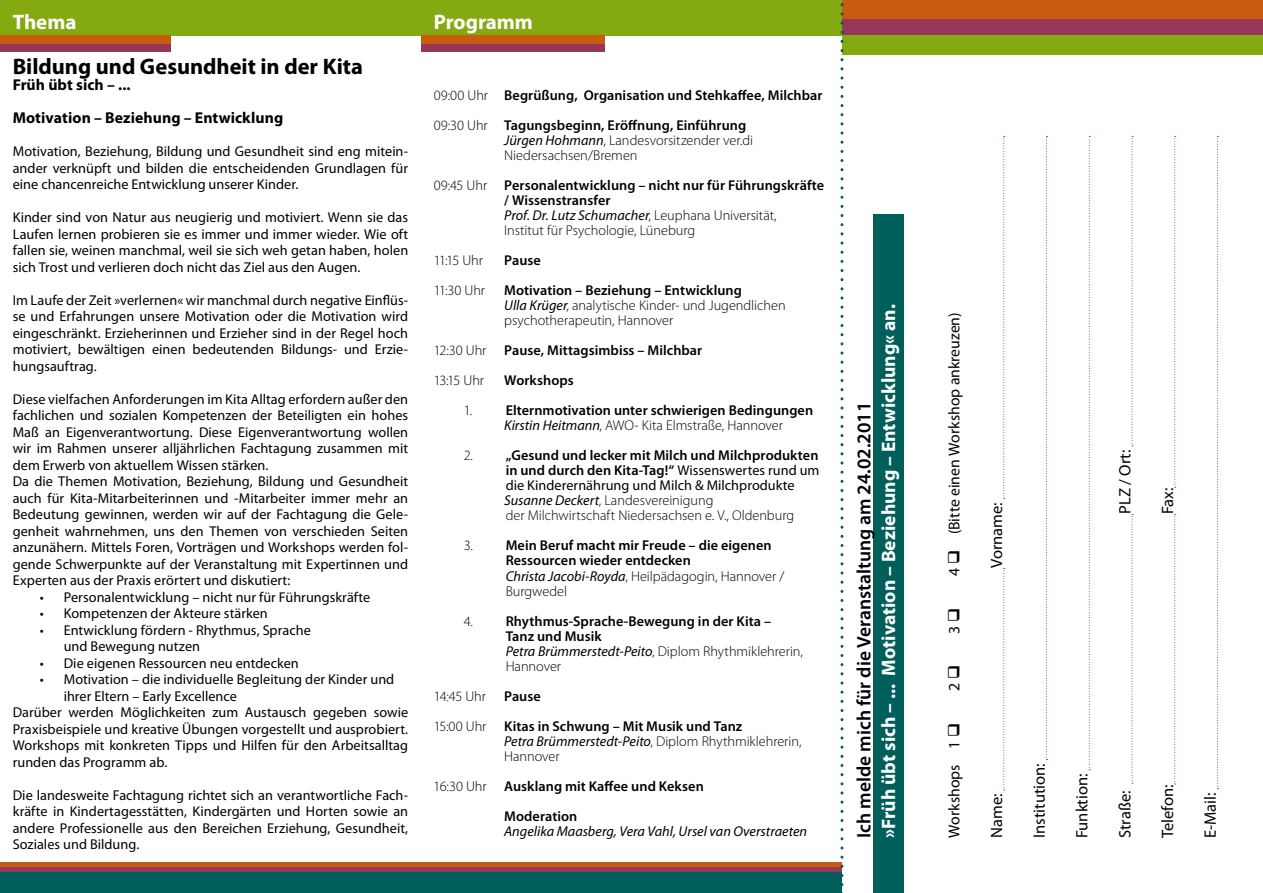
<style>
.page{position:relative;width:1263px;height:893px;background:#fff}
.page>*{position:absolute;margin:0;border:0;box-sizing:border-box;transform-origin:0 0}
.t1{font:700 22.5px "Myriad Pro";color:#000}
.t2{font:700 21px "Myriad Pro";color:#fff}
.t3{font:700 19.5px "Myriad Pro";color:#fff}
.t4{font:600 19.5px "Myriad Pro";color:#000}
.t5{font:16.5px "Myriad Pro";color:#000}
.t6{font:700 15.75px/33px "Myriad Pro";letter-spacing:.005em;color:#000}
.t7{font:15.75px "Myriad Pro";color:#000}
.t8{font:14.25px/16.5px "Myriad Pro";letter-spacing:.005em;color:#000;text-align:justify}
.t9{font:600 14.25px/15px "Myriad Pro";letter-spacing:.005em;color:#000}
.t10{font:300 14.25px/15px "Myriad Pro";letter-spacing:-.005em;color:#000}
.t11{font:italic 14.25px "Myriad Pro";color:#000}
.s1{font-weight:300}
.s2{font-weight:400;font-style:italic}
.s3{font-weight:600}
.s4{font-weight:400}
</style>
<div class="page">
<div style="left:0;top:0;width:842px;height:35px;background:#85aa11"></div>
<div style="left:842px;top:35px;width:421px;height:20px;background:#85aa11"></div>
<div style="left:0;top:866px;width:842px;height:27px;background:#005f5a"></div>
<div style="left:842px;top:11px;width:421px;height:24px;background:#963659"></div>
<div style="left:842px;top:0;width:421px;height:18px;background:#c75b0e"></div>
<div style="left:0;top:44px;width:170px;height:8px;background:#963659"></div>
<div style="left:0;top:35px;width:170px;height:9px;background:#c75b0e"></div>
<div style="left:421px;top:44px;width:183px;height:8px;background:#963659"></div>
<div style="left:421px;top:35px;width:183px;height:9px;background:#c75b0e"></div>
<div style="left:0;top:866px;width:842px;height:5px;background:#963659"></div>
<hr style="left:0;top:862px;width:842px;height:4px;background:#c75b0e">
<svg style="left:840px;top:3px;width:3px;height:890px"></svg>
<div style="left:873px;top:215px;width:31px;height:678px;background:#005f5a"></div>
<svg style="left:1003px;top:568px;width:2px;height:222px"></svg>
<svg style="left:1003px;top:136px;width:2px;height:363px"></svg>
<svg style="left:1046px;top:136px;width:1px;height:624px"></svg>
<svg style="left:1089px;top:136px;width:1px;height:634px"></svg>
<svg style="left:1132px;top:514px;width:1px;height:270px"></svg>
<svg style="left:1132px;top:136px;width:1px;height:310px"></svg>
<svg style="left:1174px;top:514px;width:2px;height:270px"></svg>
<svg style="left:1174px;top:136px;width:2px;height:352px"></svg>
<svg style="left:1217px;top:136px;width:1px;height:653px"></svg>
<h2 class="t2" style="left:13px;top:8px;width:65px">Thema</h2>
<h2 class="t2" style="left:434px;top:8px;width:101px">Programm</h2>
<h1 class="t1" style="left:13px;top:51px;width:352px">Bildung und Gesundheit in der Kita</h1>
<p class="t6" style="left:13px;top:68px;width:272px">Früh übt sich – ...<br>Motivation – Beziehung – Entwicklung</p>
<p class="t8" style="left:13px;top:143px;width:397px">Motivation, Beziehung, Bildung und Gesundheit sind eng mitein&shy;ander verknüpft und bilden die entscheidenden Grundlagen für eine chancenreiche Entwicklung unserer Kinder.</p>
<p class="t8" style="left:13px;top:209px;width:397px">Kinder sind von Natur aus neugierig und motiviert. Wenn sie das Laufen lernen probieren sie es immer und immer wieder. Wie oft fallen sie, weinen manchmal, weil sie sich weh getan haben, holen sich Trost und verlieren doch nicht das Ziel aus den Augen.</p>
<p class="t8" style="left:13px;top:291px;width:397px">Im Laufe der Zeit »verlernen« wir manchmal durch negative Einflüs&shy;se und Erfahrungen unsere Motivation oder die Motivation wird eingeschränkt. Erzieherinnen und Erzieher sind in der Regel hoch motiviert, bewältigen einen bedeutenden Bildungs- und Erzie&shy;hungsauftrag.</p>
<p class="t8" style="left:13px;top:390px;width:397px;text-align:left">Diese vielfachen Anforderungen im Kita Alltag erfordern außer den fachlichen und sozialen Kompetenzen der Beteiligten ein hohes Maß an Eigenverantwortung. Diese Eigenverantwortung wollen wir im Rahmen unserer alljährlichen Fachtagung zusammen mit dem Erwerb von aktuellem Wissen stärken.<br>Da die Themen Motivation, Beziehung, Bildung und Gesundheit auch für Kita-Mitarbeiterinnen und -Mitarbeiter immer mehr an Bedeutung gewinnen, werden wir auf der Fachtagung die Gele&shy;genheit wahrnehmen, uns den Themen von verschieden Seiten anzunähern. Mittels Foren, Vorträgen und Workshops werden fol&shy;gende Schwerpunkte auf der Veranstaltung mit Expertinnen und Experten aus der Praxis erörtert und diskutiert:</p>
<p class="t8" style="left:40px;top:588px;width:332px">• Personalentwicklung – nicht nur für Führungskräfte</p>
<p class="t8" style="left:40px;top:605px;width:230px">• Kompetenzen der Akteure stärken</p>
<p class="t8" style="left:64px;top:621px;width:249px;text-indent:-24px">• Entwicklung fördern - Rhythmus, Sprache und Bewegung nutzen</p>
<p class="t8" style="left:40px;top:654px;width:260px">• Die eigenen Ressourcen neu entdecken</p>
<p class="t8" style="left:40px;top:671px;width:356px">• Motivation – die individuelle Begleitung der Kinder und</p>
<p class="t8" style="left:64px;top:687px;width:175px">ihrer Eltern – Early Excellence</p>
<p class="t8" style="left:13px;top:704px;width:397px">Darüber werden Möglichkeiten zum Austausch gegeben sowie</p>
<p class="t8" style="left:13px;top:720px;width:397px">Praxisbeispiele und kreative Übungen vorgestellt und ausprobiert.</p>
<p class="t8" style="left:13px;top:737px;width:397px">Workshops mit konkreten Tipps und Hilfen für den Arbeitsalltag</p>
<p class="t8" style="left:13px;top:753px;width:156px">runden das Programm ab.</p>
<p class="t8" style="left:13px;top:786px;width:397px">Die landesweite Fachtagung richtet sich an verantwortliche Fach&shy;kräfte in Kindertagesstätten, Kindergärten und Horten sowie an andere Professionelle aus den Bereichen Erziehung, Gesundheit, Soziales und Bildung.</p>
<p class="t9" style="left:434px;top:80px;width:390px;line-height:30px"><span class="s1">09:00 Uhr</span> Begrüßung, Organisation und Stehkaffee, Milchbar<br><span class="s1">09:30 Uhr</span> Tagungsbeginn, Eröffnung, Einführung</p>
<p class="t10" style="left:504px;top:133px;width:250px"><span class="s2">Jürgen Hohmann</span>, Landesvorsitzender ver.di<br>Niedersachsen/Bremen</p>
<p class="t9" style="left:504px;top:178px;width:322px;text-indent:-70px"><span class="s1">09:45 Uhr</span> Personalentwicklung – nicht nur für Führungskräfte / Wissenstransfer<br><span class="s2">Prof. Dr. Lutz Schumacher</span><span class="s1">, Leuphana Universität,<br>Institut für Psychologie, Lüneburg</span></p>
<p class="t10" style="left:434px;top:253px;width:51px">11:15 Uhr</p>
<p class="t9" style="left:504px;top:253px;width:38px">Pause</p>
<p class="t10" style="left:434px;top:283px;width:53px">11:30 Uhr</p>
<p class="t10" style="left:504px;top:283px;width:283px"><span class="s3">Motivation – Beziehung – Entwicklung<br></span><span class="s2">Ulla Krüger</span>, analytische Kinder- und Jugendlichen psychotherapeutin, Hannover</p>
<p class="t9" style="left:434px;top:335px;width:270px;line-height:30px"><span class="s1">12:30 Uhr</span> Pause, Mittagsimbiss – Milchbar<br><span class="s1">13:15 Uhr</span></p>
<p class="t9" style="left:504px;top:373px;width:71px">Workshops</p>
<p class="t9" style="left:504px;top:403px;width:311px;text-indent:-40px"><span class="s1">1.</span> Elternmotivation unter schwierigen Bedingungen<br><span class="s2">Kirstin Heitmann</span><span class="s1">, AWO- Kita Elmstraße, Hannover</span></p>
<p class="t10" style="left:504px;top:448px;width:317px;text-indent:-40px">2. <span class="s3">„Gesund und lecker mit Milch und Milchprodukten in und durch den Kita-Tag!“</span> <span class="s4">Wissenswertes rund um die Kinderernährung und Milch &amp; Milchprodukte </span><span class="s2">Susanne Deckert</span>, Landesvereinigung<br>der Milchwirtschaft Niedersachsen e. V., Oldenburg</p>
<p class="t9" style="left:506px;top:538px;width:280px;text-indent:-42px"><span class="s1">3.</span> Mein Beruf macht mir Freude – die eigenen Ressourcen wieder entdecken<br><span class="s2">Christa Jacobi-Royda</span><span class="s1">, Heilpädagogin, Hannover / Burgwedel</span></p>
<p class="t9" style="left:506px;top:613px;width:299px;text-indent:-42px"><span class="s1">4.</span> Rhythmus-Sprache-Bewegung in der Kita –<br>Tanz und Musik<br><span class="s2">Petra Brümmerstedt-Peito</span><span class="s1">, Diplom Rhythmiklehrerin,<br>Hannover</span></p>
<p class="t10" style="left:434px;top:688px;width:54px">14:45 Uhr</p>
<p class="t9" style="left:434px;top:680px;width:310px;line-height:30px;text-indent:70px">Pause<br><span class="s1">15:00 Uhr</span> Kitas in Schwung – Mit Musik und Tanz</p>
<p class="t10" style="left:504px;top:733px;width:299px"><span class="s2">Petra Brümmerstedt-Peito</span>, Diplom Rhythmiklehrerin,<br>Hannover</p>
<p class="t9" style="left:504px;top:770px;width:201px;line-height:30px;text-indent:-70px"><span class="s1">16:30 Uhr</span> Ausklang mit Kaffee und Keksen<br>Moderation</p>
<p class="t11" style="left:504px;top:822px;width:304px">Angelika Maasberg, Vera Vahl, Ursel van Overstraeten</p>
<h3 class="t3" style="left:876px;top:838px;width:535px;rotate:-90deg">»Früh übt sich – ... Motivation – Beziehung – Entwicklung« an.</h3>
<h3 class="t4" style="left:851px;top:838px;width:437px;rotate:-90deg">Ich melde mich für die Veranstaltung am 24.02.2011</h3>
<p class="t7" style="left:944px;top:576px;width:265px;rotate:-90deg">4 ❑ (Bitte einen Workshop ankreuzen)</p>
<p class="t7" style="left:944px;top:634px;width:28px;rotate:-90deg">3❑</p>
<p class="t7" style="left:944px;top:691px;width:28px;rotate:-90deg">2 ❑</p>
<p class="t7" style="left:944px;top:838px;width:116px;rotate:-90deg">Workshops 1 ❑</p>
<p class="t5" style="left:986px;top:568px;width:67px;rotate:-90deg">Vorname:</p>
<p class="t5" style="left:986px;top:838px;width:46px;rotate:-90deg">Name:</p>
<p class="t5" style="left:1115px;top:514px;width:66px;rotate:-90deg">PLZ / Ort:</p>
<p class="t5" style="left:1157px;top:514px;width:28px;rotate:-90deg">Fax:</p>
<p class="t5" style="left:1029px;top:838px;width:76px;rotate:-90deg">Institution:</p>
<p class="t5" style="left:1072px;top:838px;width:66px;rotate:-90deg">Funktion:</p>
<p class="t5" style="left:1115px;top:838px;width:49px;rotate:-90deg">Straße:</p>
<p class="t5" style="left:1157px;top:838px;width:55px;rotate:-90deg">Telefon:</p>
<p class="t5" style="left:1200px;top:838px;width:47px;rotate:-90deg">E-Mail:</p>
</div>
